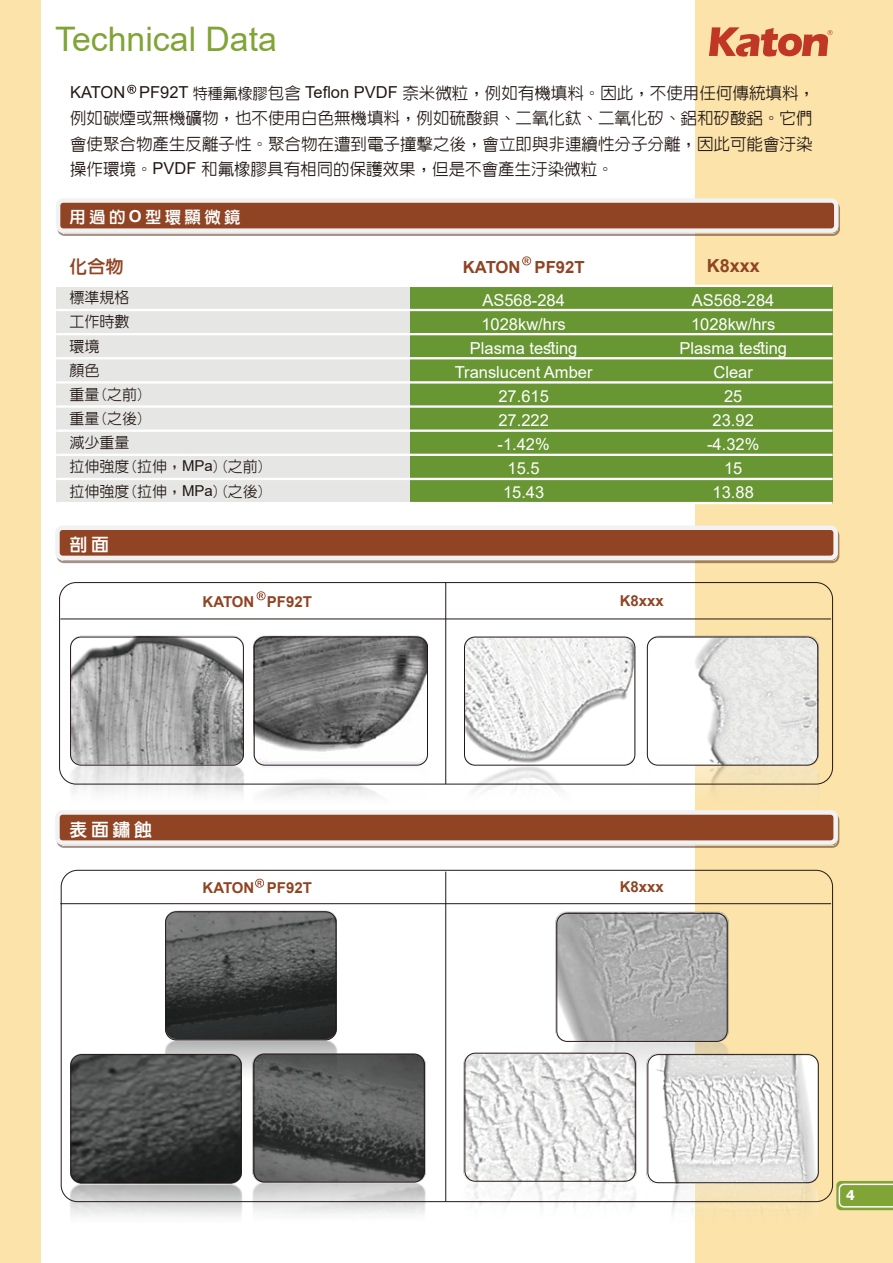
<style>
.page{position:relative;width:893px;height:1263px;background:#fff}
.page>*{position:absolute;margin:0;border:0;box-sizing:border-box;transform-origin:0 0}
.t1{font:33.75px "Arial";color:#80a435}
.t2{font:18px "New Gothic Extra";letter-spacing:.2em;color:#fff}
.t3{font:700 18px "Arial";color:#8f4423}
.t4{font:18px "New Gothic Extra";color:#8f4423}
.t5{font:700 16.65px "Arial";color:#8f4423}
.t6{font:500 16.5px/25.5px "New Gothic";color:#221815}
.t7{font:16.5px/24px "Arial";color:#fff;text-align:center}
.t8{font:16.5px "New Gothic Extra";letter-spacing:.2em;color:#fff}
.t9{font:500 15px/24.2px "New Gothic";color:#221815}
.t10{font:700 15px "Arial";color:#8f4423}
.t11{font:700 13.5px "Tahoma";color:#fff}
.s1{font-family:"Arial";font-weight:400}
.s2{font-size:15px}
.s3{font-family:"Arial";font-weight:700}
</style>
<div class="page">
<div style="left:0;top:0;width:40px;height:1263px;background:#fbe3aa"></div>
<div style="left:695px;top:0;width:198px;height:1263px;background:#fbe3aa"></div>
<svg style="left:836px;top:1181px;width:57px;height:29px;background:#8fae4d"></svg>
<svg style="left:709px;top:27px;width:124px;height:30px"></svg>
<img style="left:67px;top:636px;width:180px;height:239px">
<div style="left:70px;top:637px;width:174px;height:128px;border:1px solid #221815;border-radius:10px"></div>
<img style="left:251px;top:636px;width:179px;height:248px">
<div style="left:254px;top:637px;width:174px;height:128px;border:1px solid #221815;border-radius:10px"></div>
<img style="left:462px;top:637px;width:176px;height:233px">
<div style="left:464px;top:637px;width:171px;height:128px;border:1px solid #221815;border-radius:10px"></div>
<img style="left:645px;top:635px;width:175px;height:235px">
<div style="left:647px;top:637px;width:171px;height:128px;border:1px solid #221815;border-radius:10px"></div>
<div style="left:56px;top:285px;width:355px;height:218px;background:#e6e6e5"></div>
<div style="left:411px;top:285px;width:421px;height:218px;background:#689633"></div>
<img style="left:251px;top:1053px;width:176px;height:161px">
<div style="left:254px;top:1054px;width:171px;height:128px;border:1px solid #221815;border-radius:10px"></div>
<img style="left:165px;top:911px;width:174px;height:261px">
<div style="left:165px;top:911px;width:171px;height:129px;border:1px solid #221815;border-radius:10px"></div>
<img style="left:67px;top:1053px;width:178px;height:163px">
<div style="left:70px;top:1054px;width:172px;height:129px;border:1px solid #221815;border-radius:10px"></div>
<img style="left:554px;top:912px;width:175px;height:154px">
<div style="left:556px;top:913px;width:172px;height:129px;border:1px solid #221815;border-radius:10px"></div>
<img style="left:462px;top:1053px;width:176px;height:154px">
<div style="left:464px;top:1053px;width:172px;height:128px;border:1px solid #221815;border-radius:10px"></div>
<img style="left:645px;top:1053px;width:174px;height:161px">
<div style="left:647px;top:1054px;width:172px;height:129px;border:1px solid #221815;border-radius:10px"></div>
<hr style="left:56px;top:285px;width:776px;height:2px;background:#fff">
<hr style="left:56px;top:309px;width:776px;height:2px;background:#fff">
<hr style="left:56px;top:333px;width:776px;height:2px;background:#fff">
<hr style="left:56px;top:357px;width:776px;height:2px;background:#fff">
<hr style="left:56px;top:381px;width:776px;height:3px;background:#fff">
<hr style="left:56px;top:405px;width:776px;height:3px;background:#fff">
<hr style="left:56px;top:429px;width:776px;height:3px;background:#fff">
<hr style="left:56px;top:454px;width:776px;height:2px;background:#fff">
<hr style="left:56px;top:478px;width:776px;height:2px;background:#fff">
<hr style="left:56px;top:502px;width:776px;height:2px;background:#fff">
<svg style="left:57px;top:532px;width:782px;height:31px;background:#ac988a"></svg>
<div style="left:57px;top:528px;width:779px;height:30px;background:#904423;border-radius:5px"></div>
<div style="left:55px;top:525px;width:783px;height:35px;border:4px solid #f2f2f2;border-radius:5px"></div>
<svg style="left:58px;top:204px;width:782px;height:32px;background:#b9a799"></svg>
<div style="left:58px;top:200px;width:778px;height:31px;background:#904423;border-radius:5px"></div>
<div style="left:56px;top:198px;width:782px;height:35px;border:4px solid #f2f2f2;border-radius:5px"></div>
<svg style="left:127px;top:85px;width:9px;height:9px"></svg>
<svg style="left:522px;top:256px;width:9px;height:9px"></svg>
<hr style="left:60px;top:619px;width:771px;height:1px;background:#221815">
<svg style="left:257px;top:591px;width:9px;height:9px"></svg>
<svg style="left:57px;top:816px;width:782px;height:32px;background:#bcab9e"></svg>
<div style="left:57px;top:812px;width:779px;height:31px;background:#904423;border-radius:5px"></div>
<div style="left:55px;top:810px;width:783px;height:35px;border:4px solid #f2f2f2;border-radius:5px"></div>
<svg style="left:255px;top:879px;width:9px;height:9px"></svg>
<hr style="left:60px;top:903px;width:771px;height:1px;background:#221815">
<div style="left:59px;top:582px;width:774px;height:202px;border:1px solid #221815;border-radius:16px"></div>
<hr style="left:445px;top:583px;width:1px;height:201px;background:#221815">
<hr style="left:445px;top:872px;width:1px;height:330px;background:#221815">
<h1 class="t1" style="left:55px;top:16px;width:223px">Technical Data</h1>
<p class="t6" style="left:70px;top:80px;width:746px"><span class="s1">KATON PF92T</span> <span class="s2">特種氟橡膠</span>包含 <span class="s1">Teflon PVDF</span> 奈米微粒，例如有機填料。因此，不使用任何傳統填料，例如碳煙或無機礦物，也不使用白色無機填料，例如硫酸鋇、二氧化鈦、二氧化矽、鋁和矽酸鋁。它們會使聚合物產生反離子性。聚合物在遭到電子撞擊之後，會立即與非連續性分子分離，因此可能會汙染操作環境。<span class="s1">PVDF</span> 和氟橡膠具有相同的保護效果，但是不會產生汙染微粒。</p>
<p class="t8" style="left:69px;top:209px;width:173px">用過的<span class="s3">O</span>型環顯微鏡</p>
<p class="t4" style="left:69px;top:258px;width:55px">化合物</p>
<p class="t3" style="left:707px;top:253px;width:55px">K8xxx</p>
<p class="t9" style="left:69px;top:286px;width:197px">標準規格<br>工作時數<br>環境<br>顏色<br>重量(之前)<br>重量(之後)<br>減少重量<br>拉伸強度(拉伸，<span class="s1">MPa</span>)(之前)拉伸強度(拉伸，<span class="s1">MPa</span>)(之後)</p>
<p class="t5" style="left:463px;top:255px;width:123px">KATON PF92T</p>
<p class="t7" style="left:455px;top:288px;width:139px">AS568-284<br>1028kw/hrs<br>Plasma testing<br>Translucent Amber<br>27.615<br>27.222<br>-1.42%<br>15.5<br>15.43</p>
<p class="t7" style="left:679px;top:288px;width:109px">AS568-284<br>1028kw/hrs<br>Plasma testing<br>Clear<br>25<br>23.92<br>-4.32%<br>15<br>13.88</p>
<p class="t2" style="left:69px;top:536px;width:41px">剖面</p>
<p class="t10" style="left:202px;top:591px;width:111px">KATON PF92T</p>
<p class="t10" style="left:620px;top:590px;width:46px">K8xxx</p>
<p class="t2" style="left:69px;top:820px;width:84px">表面鏽蝕</p>
<p class="t10" style="left:202px;top:877px;width:111px">KATON PF92T</p>
<p class="t10" style="left:620px;top:876px;width:46px">K8xxx</p>
<p class="t11" style="left:846px;top:1186px;width:10px">4</p>
</div>
